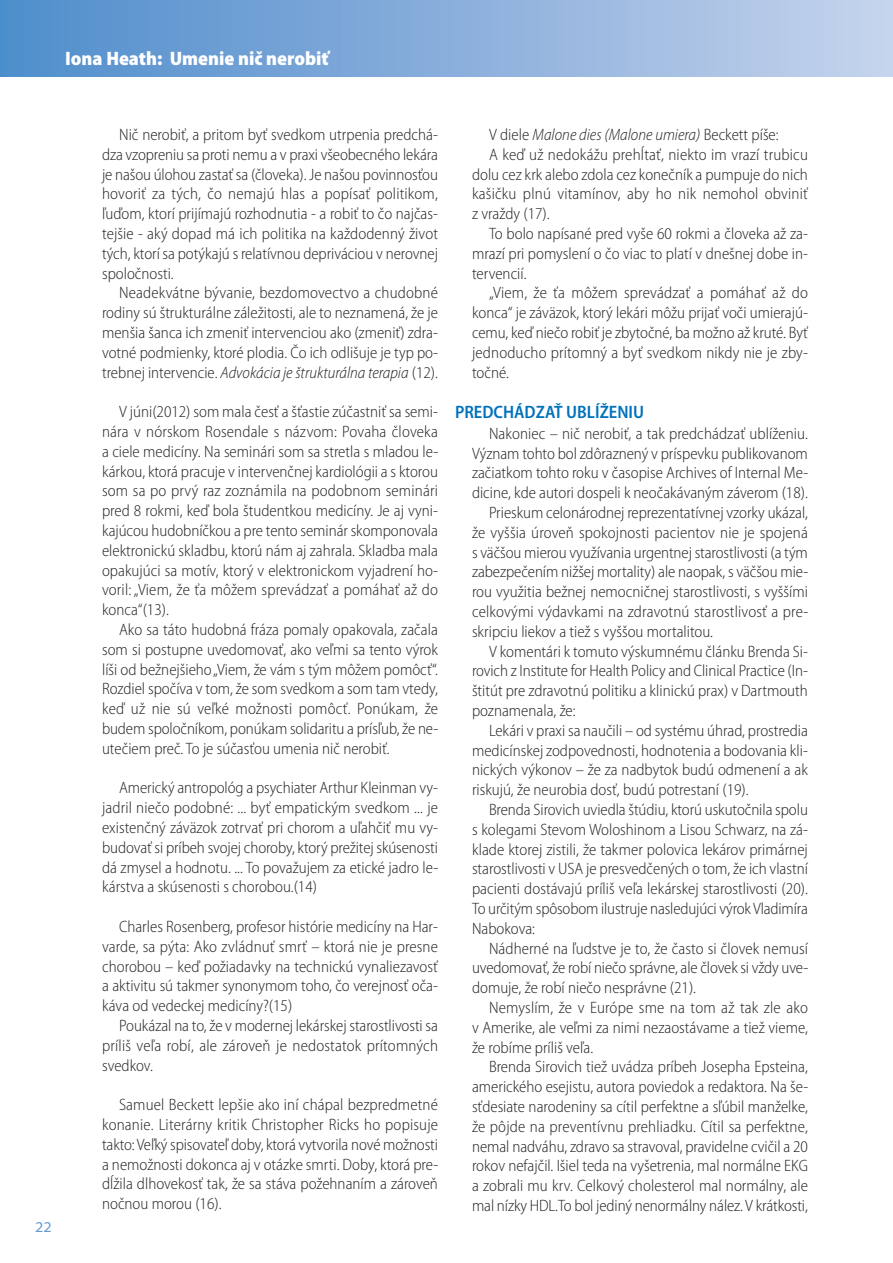
<style>
.page{position:relative;width:893px;height:1263px;background:#fff}
.page>*{position:absolute;margin:0;border:0;box-sizing:border-box;transform-origin:0 0}
.t1{font:900 semi-condensed 19.5px "Myriad Pro";color:#fff}
.t2{font:600 semi-condensed 18px "Myriad Pro";color:#0072bc}
.t3{font:300 semi-condensed 16.5px/19.8px "Myriad Pro";color:#231f20;text-align:justify}
.t4{font:italic 300 semi-condensed 16.5px "Myriad Pro";color:#231f20}
.t5{font:semi-expanded 15px "Myriad Pro";color:#6599d1}
.s1{font-style:italic}
.s2{font-style:normal}
</style>
<div class="page">
<div style="left:0;top:0;width:893px;height:77px;background:linear-gradient(to right,#4e8ccb,#c5d3ec)"></div>
<p class="t1" style="left:65px;top:51px;width:265px">Iona Heath: Umenie nič nerobiť</p>
<p class="t5" style="left:35px;top:1221px;width:18px">22</p>
<p class="t3" style="left:102px;top:126px;width:337px;text-indent:17px">Nič nerobiť, a pritom byť svedkom utrpenia predchá&shy;dza vzopreniu sa proti nemu a v praxi všeobecného lekára je našou úlohou zastať sa (človeka). Je našou povinnosťou hovoriť za tých, čo nemajú hlas a popísať politikom, ľuďom, ktorí prijímajú rozhodnutia - a robiť to čo najčas&shy;tejšie - aký dopad má ich politika na každodenný život tých, ktorí sa potýkajú s relatívnou depriváciou v nerovnej spoločnosti.</p>
<p class="t3" style="left:102px;top:284px;width:338px;text-indent:17px">Neadekvátne bývanie, bezdomovectvo a chudobné rodiny sú štrukturálne záležitosti, ale to neznamená, že je menšia šanca ich zmeniť intervenciou ako (zmeniť) zdra&shy;votné podmienky, ktoré plodia. Čo ich odlišuje je typ po&shy;trebnej intervencie. <span class="s1">Advokácia je štrukturálna terapia</span> (12).</p>
<p class="t3" style="left:102px;top:403px;width:338px;text-indent:17px">V júni(2012) som mala česť a šťastie zúčastniť sa semi&shy;nára v nórskom Rosendale s názvom: Povaha človeka a ciele medicíny. Na seminári som sa stretla s mladou le&shy;kárkou, ktorá pracuje v intervenčnej kardiológii a s ktorou som sa po prvý raz zoznámila na podobnom seminári pred 8 rokmi, keď bola študentkou medicíny. Je aj vyni&shy;kajúcou hudobníčkou a pre tento seminár skomponovala elektronickú skladbu, ktorú nám aj zahrala. Skladba mala opakujúci sa motív, ktorý v elektronickom vyjadrení ho&shy;voril: „Viem, že ťa môžem sprevádzať a pomáhať až do konca“(13).</p>
<p class="t3" style="left:102px;top:621px;width:338px;text-indent:17px">Ako sa táto hudobná fráza pomaly opakovala, začala som si postupne uvedomovať, ako veľmi sa tento výrok líši od bežnejšieho„Viem, že vám s tým môžem pomôcť“.<br>Rozdiel spočíva v tom, že som svedkom a som tam vtedy, keď už nie sú veľké možnosti pomôcť. Ponúkam, že budem spoločníkom, ponúkam solidaritu a prísľub, že ne&shy;utečiem preč. To je súčasťou umenia nič nerobiť.</p>
<p class="t3" style="left:102px;top:779px;width:338px;text-indent:17px">Americký antropológ a psychiater Arthur Kleinman vy&shy;jadril niečo podobné: ... byť empatickým svedkom ... je existenčný záväzok zotrvať pri chorom a uľahčiť mu vy&shy;budovať si príbeh svojej choroby, ktorý prežitej skúsenosti dá zmysel a hodnotu. ... To považujem za etické jadro le&shy;kárstva a skúsenosti s chorobou.(14)</p>
<p class="t3" style="left:102px;top:918px;width:337px;text-indent:17px">Charles Rosenberg, profesor histórie medicíny na Har&shy;varde, sa pýta: Ako zvládnuť smrť – ktorá nie je presne chorobou – keď požiadavky na technickú vynaliezavosť a aktivitu sú takmer synonymom toho, čo verejnosť oča&shy;káva od vedeckej medicíny?(15)</p>
<p class="t3" style="left:102px;top:1017px;width:337px;text-indent:17px">Poukázal na to, že v modernej lekárskej starostlivosti sa príliš veľa robí, ale zároveň je nedostatok prítomných svedkov.</p>
<p class="t3" style="left:102px;top:1096px;width:338px;text-indent:17px">Samuel Beckett lepšie ako iní chápal bezpredmetné konanie. Literárny kritik Christopher Ricks ho popisuje takto: Veľký spisovateľ doby, ktorá vytvorila nové možnosti a nemožnosti dokonca aj v otázke smrti. Doby, ktorá pre&shy;dĺžila dlhovekosť tak, že sa stáva požehnaním a zároveň nočnou morou (16).</p>
<p class="t4" style="left:489px;top:128px;width:291px"><span class="s2">V diele</span> Malone dies (Malone umiera) <span class="s2">Beckett píše:</span></p>
<p class="t3" style="left:489px;top:146px;width:320px">A keď už nedokážu prehĺtať, niekto im vrazí trubicu</p>
<p class="t3" style="left:472px;top:165px;width:337px">dolu cez krk alebo zdola cez konečník a pumpuje do nich</p>
<p class="t3" style="left:472px;top:185px;width:337px">kašičku plnú vitamínov, aby ho nik nemohol obviniť</p>
<p class="t3" style="left:472px;top:205px;width:79px">z vraždy (17).</p>
<p class="t3" style="left:489px;top:225px;width:320px">To bolo napísané pred vyše 60 rokmi a človeka až za-</p>
<p class="t3" style="left:472px;top:245px;width:337px">mrazí pri pomyslení o čo viac to platí v dnešnej dobe in-</p>
<p class="t3" style="left:472px;top:264px;width:56px">tervencií.</p>
<p class="t3" style="left:489px;top:284px;width:320px">„Viem, že ťa môžem sprevádzať a pomáhať až do</p>
<p class="t3" style="left:472px;top:304px;width:337px">konca“ je záväzok, ktorý lekári môžu prijať voči umierajú-</p>
<p class="t3" style="left:472px;top:324px;width:337px">cemu, keď niečo robiť je zbytočné, ba možno až kruté. Byť</p>
<p class="t3" style="left:472px;top:344px;width:337px">jednoducho prítomný a byť svedkom nikdy nie je zby-</p>
<p class="t3" style="left:472px;top:363px;width:38px">točné.</p>
<p class="t2" style="left:455px;top:406px;width:191px">PREDCHÁDZAŤ UBLÍŽENIU</p>
<p class="t3" style="left:489px;top:425px;width:320px">Nakoniec – nič nerobiť, a tak predchádzať ublíženiu.</p>
<p class="t3" style="left:472px;top:444px;width:337px">Význam tohto bol zdôraznený v príspevku publikovanom</p>
<p class="t3" style="left:472px;top:464px;width:338px">začiatkom tohto roku v časopise Archives of Internal Me-</p>
<p class="t3" style="left:472px;top:484px;width:337px">dicine, kde autori dospeli k neočakávaným záverom (18).</p>
<p class="t3" style="left:489px;top:504px;width:320px">Prieskum celonárodnej reprezentatívnej vzorky ukázal,</p>
<p class="t3" style="left:472px;top:524px;width:337px">že vyššia úroveň spokojnosti pacientov nie je spojená</p>
<p class="t3" style="left:472px;top:543px;width:337px">s väčšou mierou využívania urgentnej starostlivosti (a tým</p>
<p class="t3" style="left:472px;top:563px;width:338px">zabezpečením nižšej mortality) ale naopak, s väčšou mie-</p>
<p class="t3" style="left:472px;top:583px;width:337px">rou využitia bežnej nemocničnej starostlivosti, s vyššími</p>
<p class="t3" style="left:472px;top:603px;width:338px">celkovými výdavkami na zdravotnú starostlivosť a pre-</p>
<p class="t3" style="left:472px;top:623px;width:243px">skripciu liekov a tiež s vyššou mortalitou.</p>
<p class="t3" style="left:489px;top:642px;width:320px">V komentári k tomuto výskumnému článku Brenda Si-</p>
<p class="t3" style="left:472px;top:662px;width:337px">rovich z Institute for Health Policy and Clinical Practice (In-</p>
<p class="t3" style="left:472px;top:682px;width:337px">štitút pre zdravotnú politiku a klinickú prax) v Dartmouth</p>
<p class="t3" style="left:472px;top:702px;width:105px">poznamenala, že:</p>
<p class="t3" style="left:489px;top:722px;width:320px">Lekári v praxi sa naučili – od systému úhrad, prostredia</p>
<p class="t3" style="left:472px;top:741px;width:337px">medicínskej zodpovednosti, hodnotenia a bodovania kli-</p>
<p class="t3" style="left:472px;top:761px;width:337px">nických výkonov – že za nadbytok budú odmenení a ak</p>
<p class="t3" style="left:472px;top:781px;width:278px">riskujú, že neurobia dosť, budú potrestaní (19).</p>
<p class="t3" style="left:489px;top:801px;width:320px">Brenda Sirovich uviedla štúdiu, ktorú uskutočnila spolu</p>
<p class="t3" style="left:472px;top:821px;width:337px">s kolegami Stevom Woloshinom a Lisou Schwarz, na zá-</p>
<p class="t3" style="left:472px;top:840px;width:337px">klade ktorej zistili, že takmer polovica lekárov primárnej</p>
<p class="t3" style="left:472px;top:860px;width:337px">starostlivosti v USA je presvedčených o tom, že ich vlastní</p>
<p class="t3" style="left:472px;top:880px;width:337px">pacienti dostávajú príliš veľa lekárskej starostlivosti (20).</p>
<p class="t3" style="left:472px;top:900px;width:337px">To určitým spôsobom ilustruje nasledujúci výrok Vladimíra</p>
<p class="t3" style="left:472px;top:920px;width:65px">Nabokova:</p>
<p class="t3" style="left:489px;top:939px;width:320px">Nádherné na ľudstve je to, že často si človek nemusí</p>
<p class="t3" style="left:472px;top:959px;width:338px">uvedomovať, že robí niečo správne, ale človek si vždy uve-</p>
<p class="t3" style="left:472px;top:979px;width:226px">domuje, že robí niečo nesprávne (21).</p>
<p class="t3" style="left:489px;top:999px;width:320px">Nemyslím, že v Európe sme na tom až tak zle ako</p>
<p class="t3" style="left:472px;top:1019px;width:337px">v Amerike, ale veľmi za nimi nezaostávame a tiež vieme,</p>
<p class="t3" style="left:472px;top:1038px;width:123px">že robíme príliš veľa.</p>
<p class="t3" style="left:489px;top:1058px;width:320px">Brenda Sirovich tiež uvádza príbeh Josepha Epsteina,</p>
<p class="t3" style="left:472px;top:1078px;width:338px">amerického esejistu, autora poviedok a redaktora. Na še-</p>
<p class="t3" style="left:472px;top:1098px;width:337px">sťdesiate narodeniny sa cítil perfektne a sľúbil manželke,</p>
<p class="t3" style="left:472px;top:1118px;width:337px">že pôjde na preventívnu prehliadku. Cítil sa perfektne,</p>
<p class="t3" style="left:472px;top:1137px;width:337px">nemal nadváhu, zdravo sa stravoval, pravidelne cvičil a 20</p>
<p class="t3" style="left:472px;top:1157px;width:337px">rokov nefajčil. Išiel teda na vyšetrenia, mal normálne EKG</p>
<p class="t3" style="left:472px;top:1177px;width:337px">a zobrali mu krv. Celkový cholesterol mal normálny, ale</p>
<p class="t3" style="left:472px;top:1197px;width:337px">mal nízky HDL.To bol jediný nenormálny nález. V krátkosti,</p>
</div>
